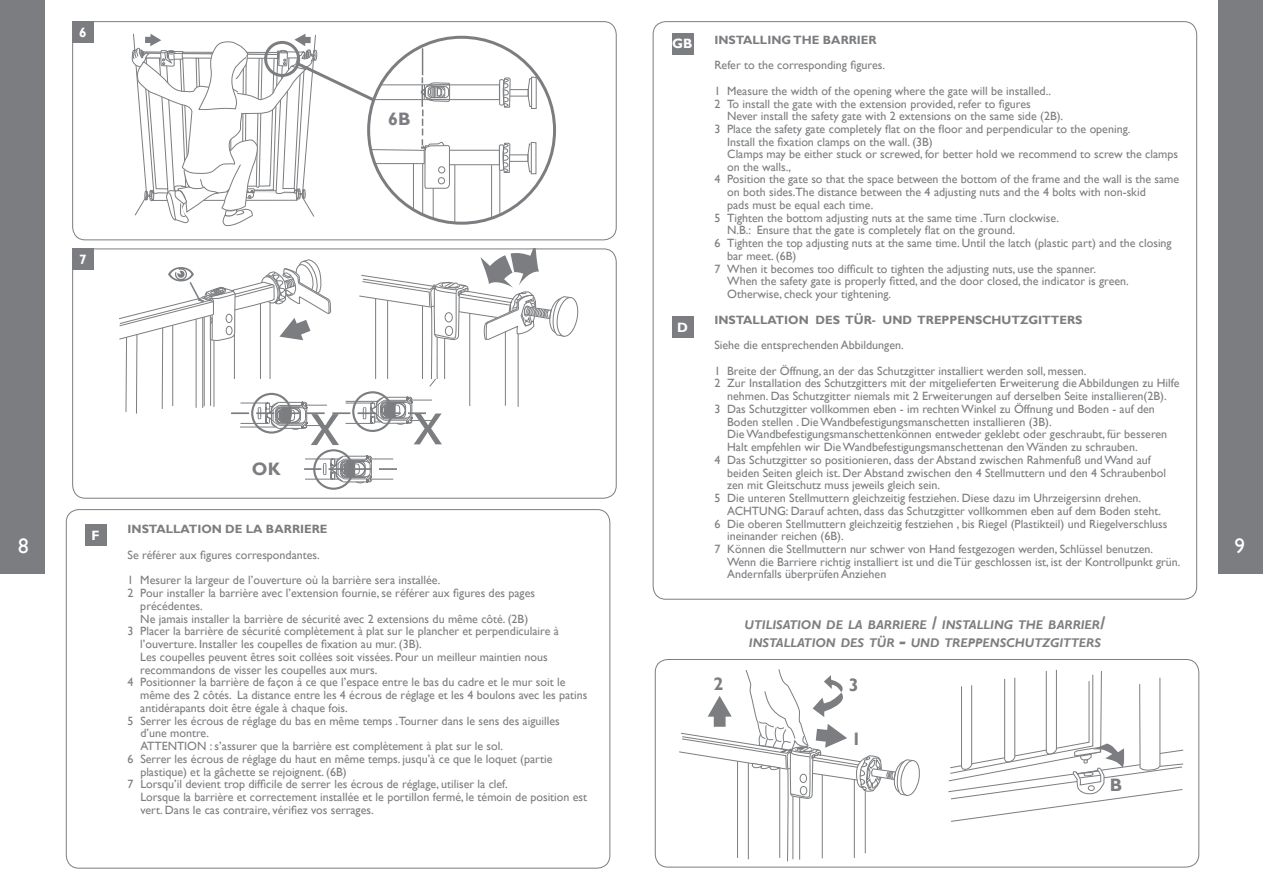
<style>
.page{position:relative;width:1263px;height:893px;background:#fff}
.page>*{position:absolute;margin:0;border:0;box-sizing:border-box;transform-origin:0 0}
.t1{font:21px "Gill Sans";color:#fff}
.t2{font:700 18px "Gill Sans";color:#7b7d80}
.t3{font:700 13.5px "Gill Sans";color:#fff}
.t4{font:italic 700 12.6px/18px "Gill Sans";color:#7c7e81;text-align:center}
.t5{font:12px/25.5px "Gill Sans";color:#7b7d80}
.t6{font:700 12px "Gill Sans";color:#7b7d80}
.s1{font-size:18px}
</style>
<div class="page">
<div style="left:0;top:0;width:45px;height:574px;background:#7b7d80"></div>
<div style="left:85px;top:524px;width:21px;height:22px;background:#7b7d80"></div>
<div style="left:1218px;top:0;width:45px;height:574px;background:#7b7d80"></div>
<div style="left:655px;top:659px;width:544px;height:208px;border:1px solid #7b7d80;border-radius:13px"></div>
<svg style="left:948px;top:669px;width:236px;height:153px"></svg>
<svg style="left:679px;top:669px;width:241px;height:193px"></svg>
<div style="left:672px;top:33px;width:21px;height:21px;background:#7b7d80"></div>
<div style="left:672px;top:316px;width:21px;height:22px;background:#7b7d80"></div>
<div style="left:72px;top:21px;width:545px;height:219px;border:1px solid #7b7d80;border-radius:13px"></div>
<div style="left:72px;top:21px;width:22px;height:22px;background:#7b7d80"></div>
<div style="left:72px;top:249px;width:22px;height:21px;background:#7b7d80"></div>
<div style="left:509px;top:89px;width:20px;height:7px;border:1px solid #7b7d80"></div>
<div style="left:531px;top:77px;width:6px;height:32px;border:1px solid #7b7d80"></div>
<svg style="left:527px;top:78px;width:5px;height:29px"></svg>
<div style="left:509px;top:154px;width:19px;height:8px;border:1px solid #7b7d80"></div>
<svg style="left:527px;top:143px;width:5px;height:29px"></svg>
<svg style="left:131px;top:33px;width:380px;height:194px"></svg>
<div style="left:264px;top:41px;width:36px;height:36px;border:3px solid #7b7d80;border-radius:50%"></div>
<svg style="left:118px;top:249px;width:461px;height:241px"></svg>
<p class="t3" style="left:79px;top:24px;width:9px">6</p>
<p class="t3" style="left:79px;top:251px;width:9px">7</p>
<h2 class="t2" style="left:388px;top:108px;width:24px">6B</h2>
<h1 class="t1" style="left:18px;top:533px;width:12px">8</h1>
<p class="t3" style="left:92px;top:527px;width:10px">F</p>
<h2 class="t2" style="left:252px;top:458px;width:30px">OK</h2>
<p class="t6" style="left:128px;top:522px;width:201px">INSTALLATION DE LA BARRIERE</p>
<p class="t5" style="left:128px;top:542px;width:314px">Se référer aux figures correspondantes.<br>1 Mesurer la largeur de l’ouverture où la barrière sera installée.</p>
<p class="t5" style="left:128px;top:580px;width:409px">2 Pour installer la barrière avec l’extension fournie, se référer aux figures des pages</p>
<p class="t5" style="left:140px;top:593px;width:64px">précédentes.</p>
<p class="t5" style="left:140px;top:606px;width:389px">Ne jamais installer la barrière de sécurité avec 2 extensions du même côté. (2B)</p>
<p class="t5" style="left:128px;top:619px;width:433px">3 Placer la barrière de sécurité complètement à plat sur le plancher et perpendiculaire à</p>
<p class="t5" style="left:140px;top:631px;width:283px">l’ouverture. Installer les coupelles de fixation au mur. (3B).</p>
<p class="t5" style="left:140px;top:644px;width:409px">Les coupelles peuvent êtres soit collées soit vissées. Pour un meilleur maintien nous</p>
<p class="t5" style="left:140px;top:657px;width:239px">recommandons de visser les coupelles aux murs.</p>
<p class="t5" style="left:128px;top:669px;width:439px">4 Positionner la barrière de façon à ce que l’espace entre le bas du cadre et le mur soit le</p>
<p class="t5" style="left:140px;top:682px;width:449px">même des 2 côtés. La distance entre les 4 écrous de réglage et les 4 boulons avec les patins</p>
<p class="t5" style="left:140px;top:695px;width:209px">antidérapants doit être égale à chaque fois.</p>
<p class="t5" style="left:128px;top:708px;width:434px">5 Serrer les écrous de réglage du bas en même temps .Tourner dans le sens des aiguilles</p>
<p class="t5" style="left:140px;top:720px;width:70px">d’une montre.</p>
<p class="t5" style="left:140px;top:733px;width:364px">ATTENTION : s’assurer que la barrière est complètement à plat sur le sol.</p>
<p class="t5" style="left:128px;top:746px;width:426px">6 Serrer les écrous de réglage du haut en même temps. jusqu’à ce que le loquet (partie</p>
<p class="t5" style="left:140px;top:759px;width:208px">plastique) et la gâchette se rejoignent. (6B)</p>
<p class="t5" style="left:128px;top:771px;width:382px">7 Lorsqu’il devient trop difficile de serrer les écrous de réglage, utiliser la clef.</p>
<p class="t5" style="left:140px;top:784px;width:448px">Lorsque la barrière et correctement installée et le portillon fermé, le témoin de position est</p>
<p class="t5" style="left:140px;top:797px;width:235px">vert. Dans le cas contraire, vérifiez vos serrages.</p>
<p class="t3" style="left:672px;top:36px;width:22px">GB</p>
<p class="t6" style="left:714px;top:33px;width:164px">INSTALLING THE BARRIER</p>
<p class="t5" style="left:714px;top:52px;width:338px">Refer to the corresponding figures.<br>1 Measure the width of the opening where the gate will be installed..</p>
<p class="t5" style="left:714px;top:91px;width:318px">2 To install the gate with the extension provided, refer to figures</p>
<p class="t5" style="left:727px;top:103px;width:338px">Never install the safety gate with 2 extensions on the same side (2B).</p>
<p class="t5" style="left:714px;top:116px;width:417px">3 Place the safety gate completely flat on the floor and perpendicular to the opening.</p>
<p class="t5" style="left:727px;top:129px;width:207px">Install the fixation clamps on the wall. (3B)</p>
<p class="t5" style="left:727px;top:141px;width:452px">Clamps may be either stuck or screwed, for better hold we recommend to screw the clamps</p>
<p class="t5" style="left:727px;top:154px;width:65px">on the walls.,</p>
<p class="t5" style="left:714px;top:166px;width:466px">4 Position the gate so that the space between the bottom of the frame and the wall is the same</p>
<p class="t5" style="left:727px;top:179px;width:420px">on both sides.The distance between the 4 adjusting nuts and the 4 bolts with non-skid</p>
<p class="t5" style="left:727px;top:192px;width:148px">pads must be equal each time.</p>
<p class="t5" style="left:714px;top:205px;width:346px">5 Tighten the bottom adjusting nuts at the same time .Turn clockwise.</p>
<p class="t5" style="left:727px;top:217px;width:289px">N.B.: Ensure that the gate is completely flat on the ground.</p>
<p class="t5" style="left:714px;top:230px;width:459px">6 Tighten the top adjusting nuts at the same time. Until the latch (plastic part) and the closing</p>
<p class="t5" style="left:727px;top:243px;width:71px">bar meet. (6B)</p>
<p class="t5" style="left:714px;top:256px;width:383px">7 When it becomes too difficult to tighten the adjusting nuts, use the spanner.</p>
<p class="t5" style="left:727px;top:268px;width:403px">When the safety gate is properly fitted, and the door closed, the indicator is green.</p>
<p class="t5" style="left:727px;top:281px;width:165px">Otherwise, check your tightening.</p>
<p class="t6" style="left:714px;top:313px;width:370px">INSTALLATION DES TÜR- UND TREPPENSCHUTZGITTERS</p>
<p class="t5" style="left:714px;top:332px;width:374px">Siehe die entsprechenden Abbildungen.<br>1 Breite der Öffnung, an der das Schutzgitter installiert werden soll, messen.</p>
<p class="t5" style="left:714px;top:370px;width:466px">2 Zur Installation des Schutzgitters mit der mitgelieferten Erweiterung die Abbildungen zu Hilfe</p>
<p class="t5" style="left:727px;top:383px;width:441px">nehmen. Das Schutzgitter niemals mit 2 Erweiterungen auf derselben Seite installieren(2B).</p>
<p class="t5" style="left:714px;top:396px;width:442px">3 Das Schutzgitter vollkommen eben - im rechtenWinkel zu Öffnung und Boden - auf den</p>
<p class="t5" style="left:727px;top:409px;width:326px">Boden stellen . DieWandbefestigungsmanschetten installieren (3B).</p>
<p class="t5" style="left:727px;top:421px;width:442px">DieWandbefestigungsmanschettenkönnen entweder geklebt oder geschraubt, für besseren</p>
<p class="t5" style="left:727px;top:434px;width:412px">Halt empfehlen wir DieWandbefestigungsmanschettenan denWänden zu schrauben.</p>
<p class="t5" style="left:714px;top:447px;width:438px">4 Das Schutzgitter so positionieren, dass der Abstand zwischen Rahmenfuß undWand auf</p>
<p class="t5" style="left:727px;top:460px;width:440px">beiden Seiten gleich ist. Der Abstand zwischen den 4 Stellmuttern und den 4 Schraubenbol</p>
<p class="t5" style="left:727px;top:472px;width:215px">zen mit Gleitschutz muss jeweils gleich sein.</p>
<p class="t5" style="left:714px;top:485px;width:428px">5 Die unteren Stellmuttern gleichzeitig festziehen. Diese dazu im Uhrzeigersinn drehen.</p>
<p class="t5" style="left:727px;top:498px;width:435px">ACHTUNG: Darauf achten, dass das Schutzgitter vollkommen eben auf dem Boden steht.</p>
<p class="t5" style="left:714px;top:511px;width:455px">6 Die oberen Stellmuttern gleichzeitig festziehen , bis Riegel (Plastikteil) und Riegelverschluss</p>
<p class="t5" style="left:727px;top:523px;width:118px">ineinander reichen (6B).</p>
<p class="t5" style="left:714px;top:536px;width:440px">7 Können die Stellmuttern nur schwer von Hand festgezogen werden, Schlüssel benutzen.</p>
<p class="t5" style="left:727px;top:549px;width:455px">Wenn die Barriere richtig installiert ist und dieTür geschlossen ist, ist der Kontrollpunkt grün.</p>
<p class="t5" style="left:727px;top:562px;width:161px">Andernfalls überprüfen Anziehen</p>
<p class="t3" style="left:677px;top:319px;width:12px">D</p>
<p class="t4" style="left:745px;top:616px;width:362px">UTILISATION DE LA BARRIERE <span class="s1">/</span> INSTALLING THE BARRIER<span class="s1">/<br></span>INSTALLATION DES TÜR <span class="s1">-</span> UND TREPPENSCHUTZGITTERS</p>
<h2 class="t2" style="left:714px;top:673px;width:11px">2</h2>
<h2 class="t2" style="left:849px;top:674px;width:11px">3</h2>
<h2 class="t2" style="left:851px;top:728px;width:11px">1</h2>
<h2 class="t2" style="left:1110px;top:774px;width:14px">B</h2>
<h1 class="t1" style="left:1234px;top:533px;width:12px">9</h1>
</div>
